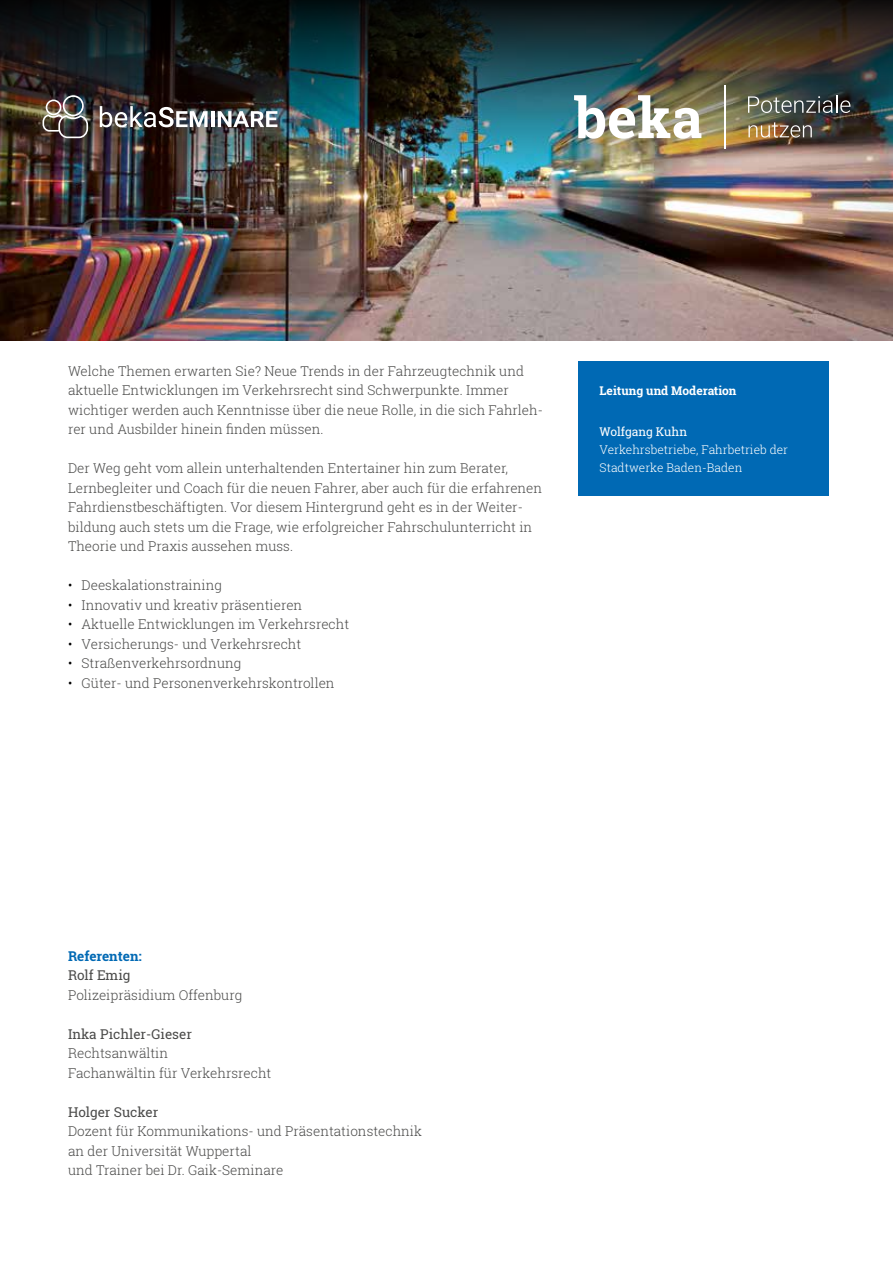
<style>
.page{position:relative;width:893px;height:1263px;background:#fff}
.page>*{position:absolute;margin:0;border:0;box-sizing:border-box;transform-origin:0 0}
.t1{font:300 13.5px/19.5px "Roboto Slab";color:#4a4a49}
.t2{font:13.5px "Roboto Slab";color:#4a4a49}
.t3{font:700 13.5px "Roboto Slab";color:#0069b4}
.t4{font:300 12px/18px "Roboto Slab";color:#fff}
.t5{font:700 12px "Roboto Slab";color:#fff}
.t6{font:12px "Roboto Slab";letter-spacing:-.005em;color:#fff}
.s1{color:#000}
</style>
<div class="page">
<img style="left:0;top:170px;width:893px;height:170px">
<img style="left:0;top:0;width:893px;height:170px">
<div style="left:578px;top:361px;width:251px;height:135px;background:#0069b4"></div>
<img style="left:574px;top:95px;width:127px;height:44px">
<hr style="left:724px;top:85px;width:1px;height:64px;background:#fff">
<svg style="left:748px;top:122px;width:64px;height:16px"></svg>
<svg style="left:748px;top:96px;width:102px;height:17px;background:#656a65"></svg>
<img style="left:100px;top:106px;width:108px;height:21px">
<hr style="left:211px;top:111px;width:3px;height:16px;background:#fff">
<svg style="left:218px;top:111px;width:59px;height:16px"></svg>
<img style="left:43px;top:95px;width:45px;height:43px">
<p class="t1" style="left:68px;top:361px;width:476px">Welche Themen erwarten Sie? Neue Trends in der Fahrzeugtechnik und aktuelle Entwicklungen im Verkehrsrecht sind Schwerpunkte. Immer wichtiger werden auch Kenntnisse über die neue Rolle, in die sich Fahrleh&shy;rer und Ausbilder hinein finden müssen.</p>
<p class="t1" style="left:68px;top:458px;width:476px">Der Weg geht vom allein unterhaltenden Entertainer hin zum Berater, Lernbegleiter und Coach für die neuen Fahrer, aber auch für die erfahrenen Fahrdienstbeschäftigten. Vor diesem Hintergrund geht es in der Weiter&shy;bildung auch stets um die Frage, wie erfolgreicher Fahrschulunterricht in Theorie und Praxis aussehen muss.</p>
<p class="t1" style="left:68px;top:575px;width:155px"><span class="s1">•</span> Deeskalationstraining</p>
<p class="t1" style="left:68px;top:595px;width:236px"><span class="s1">•</span> Innovativ und kreativ präsentieren</p>
<p class="t1" style="left:68px;top:614px;width:283px"><span class="s1">•</span> Aktuelle Entwicklungen im Verkehrsrecht</p>
<p class="t1" style="left:68px;top:634px;width:235px"><span class="s1">•</span> Versicherungs- und Verkehrsrecht</p>
<p class="t1" style="left:68px;top:653px;width:175px"><span class="s1">•</span> Straßenverkehrsordnung</p>
<p class="t1" style="left:68px;top:673px;width:268px"><span class="s1">•</span> Güter- und Personenverkehrskontrollen</p>
<p class="t5" style="left:600px;top:383px;width:138px">Leitung und Moderation</p>
<p class="t6" style="left:600px;top:423px;width:89px">Wolfgang Kuhn</p>
<p class="t4" style="left:600px;top:440px;width:190px">Verkehrsbetriebe, Fahrbetrieb der<br>Stadtwerke Baden-Baden</p>
<p class="t3" style="left:68px;top:946px;width:75px">Referenten:</p>
<p class="t2" style="left:68px;top:966px;width:64px">Rolf Emig</p>
<p class="t1" style="left:68px;top:984px;width:176px">Polizeipräsidium Offenburg</p>
<p class="t2" style="left:68px;top:1024px;width:126px">Inka Pichler-Gieser</p>
<p class="t1" style="left:68px;top:1043px;width:205px">Rechtsanwältin<br>Fachanwältin für Verkehrsrecht</p>
<p class="t2" style="left:68px;top:1102px;width:92px">Holger Sucker</p>
<p class="t1" style="left:68px;top:1121px;width:355px">Dozent für Kommunikations- und Präsentationstechnik an der Universität Wuppertal<br>und Trainer bei Dr. Gaik-Seminare</p>
</div>
